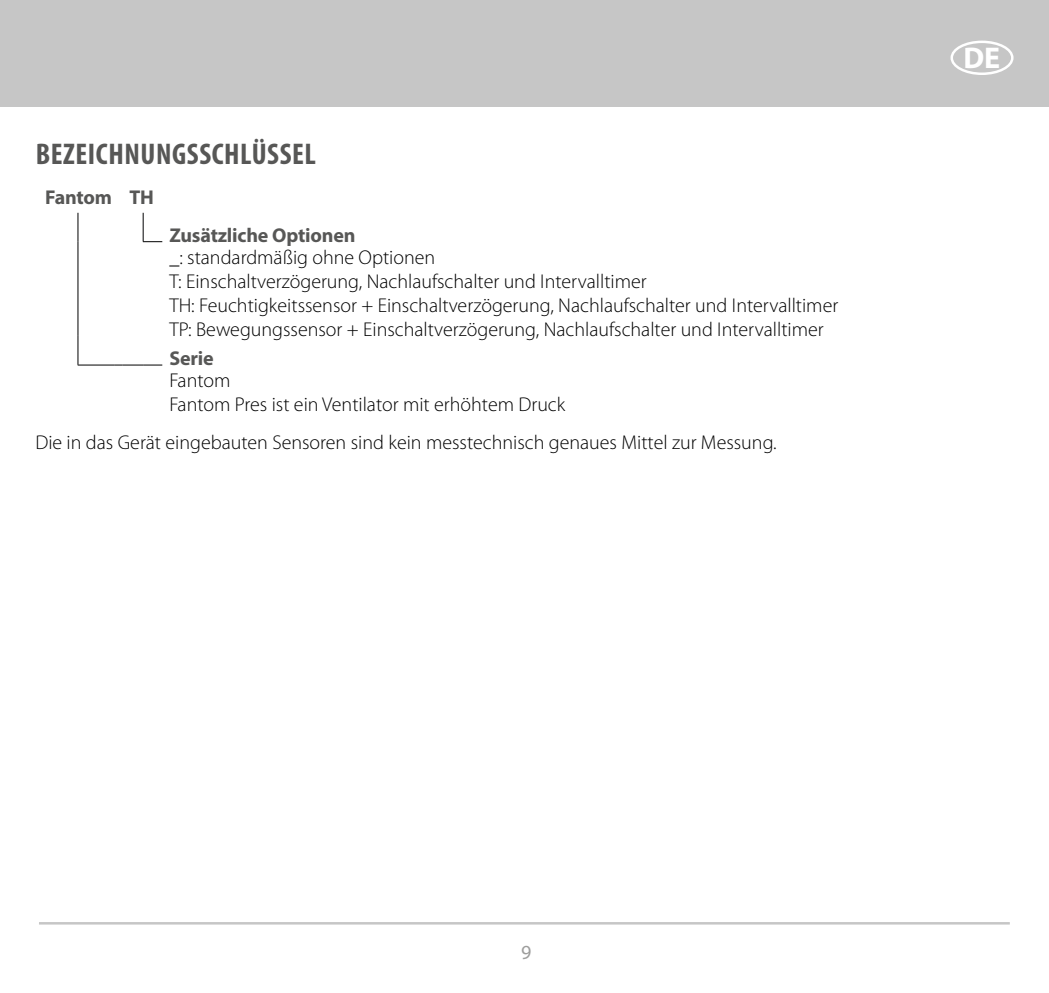
<style>
.page{position:relative;width:1049px;height:993px;background:#fff}
.page>*{position:absolute;margin:0;border:0;box-sizing:border-box;transform-origin:0 0}
.t1{font:700 condensed 30px "Myriad Pro";letter-spacing:.02em;color:#575756}
.t2{font:700 30px "Myriad Pro";color:#fff}
.t3{font:300 20px/24px "Myriad Pro";color:#000}
.t4{font:700 20px "Myriad Pro";letter-spacing:-.01em;color:#575756}
.t5{font:20px "Myriad Pro";color:#9d9d9c}
</style>
<div class="page">
<div style="left:0;top:0;width:1049px;height:106px;background:#c6c6c6"></div>
<hr style="left:39px;top:921px;width:971px;height:3px;background:#c6c6c6">
<div style="left:950px;top:41px;width:63px;height:34px;border:2px solid #fff;border-radius:50%"></div>
<svg style="left:78px;top:213px;width:1px;height:28px"></svg>
<hr style="left:78px;top:241px;width:1px;height:95px;background:#000">
<svg style="left:78px;top:336px;width:1px;height:28px"></svg>
<hr style="left:78px;top:364px;width:37px;height:1px;background:#000">
<svg style="left:115px;top:364px;width:47px;height:1px"></svg>
<svg style="left:143px;top:213px;width:19px;height:29px"></svg>
<h1 class="t1" style="left:36px;top:135px;width:282px">BEZEICHNUNGSSCHLÜSSEL</h1>
<p class="t4" style="left:45px;top:184px;width:110px">Fantom ТН</p>
<p class="t4" style="left:169px;top:222px;width:188px">Zusätzliche Optionen</p>
<p class="t3" style="left:169px;top:245px;width:670px">_: standardmäßig ohne Optionen<br>T: Einschaltverzögerung, Nachlaufschalter und Intervalltimer<br>TH: Feuchtigkeitssensor + Einschaltverzögerung, Nachlaufschalter und Intervalltimer ТР: Bewegungssensor + Einschaltverzögerung, Nachlaufschalter und Intervalltimer</p>
<p class="t4" style="left:169px;top:345px;width:46px">Serie</p>
<p class="t3" style="left:169px;top:368px;width:397px">Fantom<br>Fantom Pres ist ein Ventilator mit erhöhtem Druck</p>
<p class="t3" style="left:35px;top:430px;width:743px">Die in das Gerät eingebauten Sensoren sind kein messtechnisch genaues Mittel zur Messung.</p>
<h1 class="t2" style="left:963px;top:38px;width:38px">DE</h1>
<p class="t5" style="left:521px;top:939px;width:12px">9</p>
</div>
